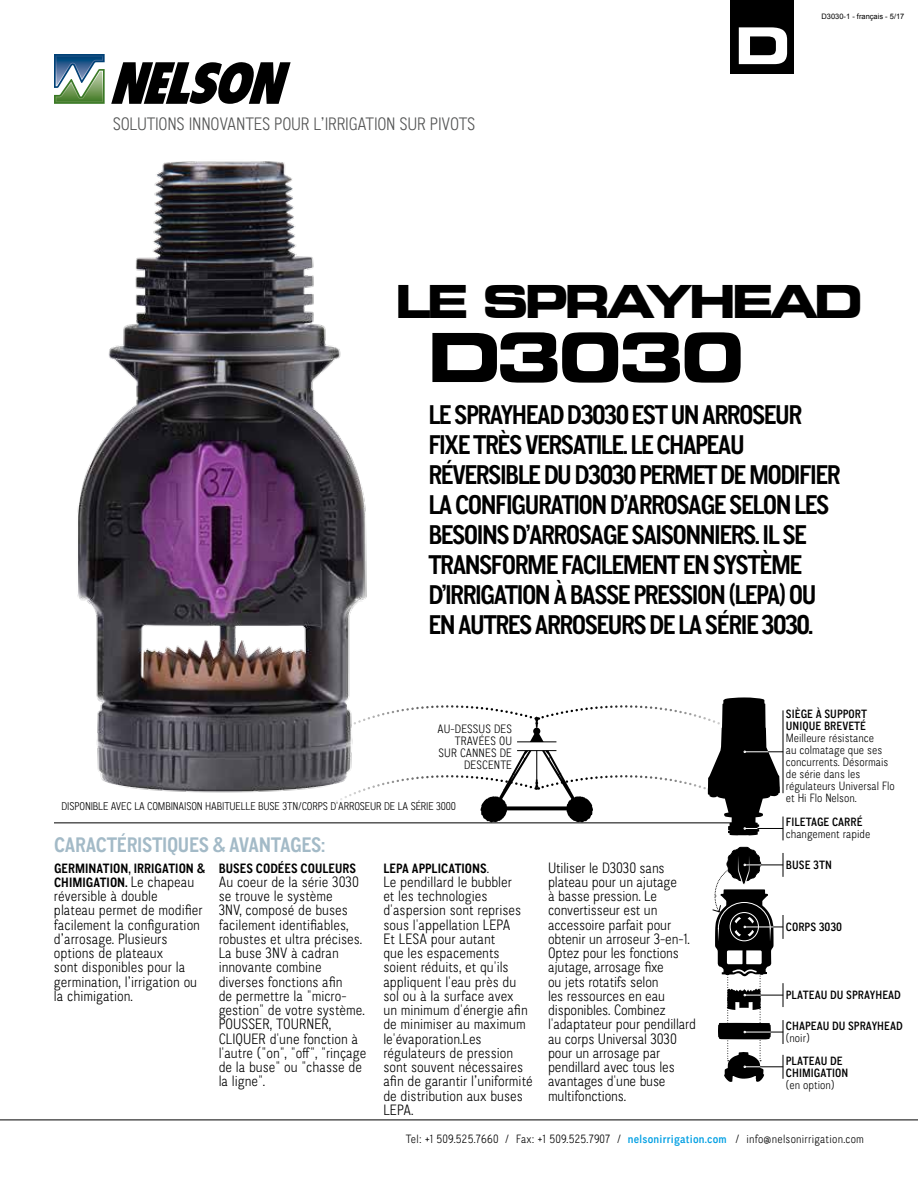
<style>
.page{position:relative;width:918px;height:1188px;background:#fff}
.page>*{position:absolute;margin:0;border:0;box-sizing:border-box;transform-origin:0 0}
.t1{font:700 expanded 67.5px "Square 721 BT";letter-spacing:-.07em;color:#000}
.t2{font:700 expanded 50.55px "Square 721 BT";color:#fff}
.t3{font:700 expanded 45px "Square 721 BT";letter-spacing:-.09em;color:#000}
.t4{font:700 27px/30px "CA Normal";letter-spacing:-.055em;color:#000}
.t5{font:700 21px "CA Normal";letter-spacing:-.015em;color:#a3bac7}
.t6{font:300 18px "CA Normal";letter-spacing:-.015em;color:#535454}
.t7{font:300 15px/14.2px "CA Normal";color:#000}
.t8{font:700 13.5px/14.2px "CA Normal";letter-spacing:.005em;color:#000}
.t9{font:300 12.15px/12.1px "CA Normal";letter-spacing:.005em;color:#000;text-align:right}
.t10{font:300 12px/12px "CA Normal";color:#000}
.t11{font:500 12px/12px "CA Normal";letter-spacing:.005em;color:#000}
.t12{font:300 12px "CA Normal";letter-spacing:.02em;color:#000}
.t13{font:300 11.25px "CA Normal";letter-spacing:-.015em;color:#000}
.t14{font:7.5px "Arial";color:#000}
.s1{font-weight:300;font-size:15px}
.s2{font-weight:500;color:#009fe3}
</style>
<div class="page">
<svg style="left:54px;top:54px;width:51px;height:40px"></svg>
<svg style="left:114px;top:62px;width:177px;height:32px"></svg>
<hr style="left:0;top:1120px;width:918px;height:1px;background:#000">
<div style="left:731px;top:0;width:63px;height:73px;background:#000"></div>
<img style="left:54px;top:94px;width:313px;height:730px">
<svg style="left:783px;top:853px;width:1px;height:24px"></svg>
<svg style="left:783px;top:915px;width:1px;height:24px"></svg>
<svg style="left:783px;top:1020px;width:1px;height:24px"></svg>
<svg style="left:783px;top:1055px;width:1px;height:24px"></svg>
<hr style="left:744px;top:865px;width:39px;height:1px;background:#000">
<hr style="left:744px;top:927px;width:39px;height:1px;background:#000">
<hr style="left:744px;top:1032px;width:39px;height:1px;background:#000">
<hr style="left:744px;top:995px;width:39px;height:1px;background:#000">
<svg style="left:304px;top:697px;width:480px;height:143px"></svg>
<svg style="left:783px;top:983px;width:1px;height:24px"></svg>
<hr style="left:744px;top:1067px;width:39px;height:1px;background:#000">
<svg style="left:712px;top:847px;width:64px;height:235px"></svg>
<p class="t6" style="left:113px;top:112px;width:364px">SOLUTIONS INNOVANTES POUR L’IRRIGATION SUR PIVOTS</p>
<h2 class="t2" style="left:735px;top:15px;width:56px">D</h2>
<p class="t14" style="left:822px;top:11px;width:84px">D3030-1 - français - 5/17</p>
<h3 class="t3" style="left:394px;top:274px;width:470px">LE SPRAYHEAD</h3>
<h1 class="t1" style="left:427px;top:317px;width:320px">D3030</h1>
<p class="t4" style="left:428px;top:399px;width:414px">LE SPRAYHEAD D3030 EST UN ARROSEUR FIXE TRÈS VERSATILE. LE CHAPEAU RÉVERSIBLE DU D3030 PERMET DE MODIFIER LA CONFIGURATION D’ARROSAGE SELON LES BESOINS D’ARROSAGE SAISONNIERS. IL SE TRANSFORME FACILEMENT EN SYSTÈME D’IRRIGATION À BASSE PRESSION (LEPA) OU EN AUTRES ARROSEURS DE LA SÉRIE 3030.</p>
<p class="t9" style="left:438px;top:722px;width:76px">AU-DESSUS DES<br>TRAVÉES OU<br>SUR CANNES DE<br>DESCENTE</p>
<p class="t13" style="left:61px;top:799px;width:396px">DISPONIBLE AVEC LA COMBINAISON HABITUELLE BUSE 3TN/CORPS D'ARROSEUR DE LA SÉRIE 3000</p>
<h3 class="t5" style="left:54px;top:831px;width:273px">CARACTÉRISTIQUES &amp; AVANTAGES:</h3>
<p class="t8" style="left:54px;top:861px;width:153px">GERMINATION, IRRIGATION &amp;<br>CHIMIGATION. <span class="s1">Le chapeau</span></p>
<p class="t7" style="left:54px;top:889px;width:150px">réversible à double plateau permet de modifier facilement la configuration d’arrosage. Plusieurs options de plateaux<br>sont disponibles pour la germination, l’irrigation ou la chimigation.</p>
<p class="t8" style="left:219px;top:861px;width:139px">BUSES CODÉES COULEURS</p>
<p class="t7" style="left:219px;top:874px;width:149px">Au coeur de la série 3030 se trouve le système<br>3NV, composé de buses facilement identifiables, robustes et ultra précises.<br>La buse 3NV à cadran innovante combine diverses fonctions afin<br>de permettre la "micro&shy;gestion" de votre système.<br>POUSSER, TOURNER,<br>CLIQUER d'une fonction à l'autre ("on", "off", "rinçage de la buse" ou "chasse de la ligne".</p>
<p class="t8" style="left:383px;top:861px;width:107px">LEPA APPLICATIONS<span class="s1">.</span></p>
<p class="t7" style="left:383px;top:874px;width:151px">Le pendillard le bubbler<br>et les technologies d'aspersion sont reprises sous l'appellation LEPA<br>Et LESA pour autant<br>que les espacements soient réduits, et qu'ils appliquent l'eau près du sol ou à la surface avex<br>un minimum d'énergie afin de minimiser au maximum le'évaporation.Les régulateurs de pression sont souvent nécessaires afin de garantir l’uniformité de distribution aux buses<br>LEPA.</p>
<p class="t7" style="left:548px;top:860px;width:150px">Utiliser le D3030 sans plateau pour un ajutage<br>à basse pression. Le convertisseur est un accessoire parfait pour obtenir un arroseur 3-en-1.<br>Optez pour les fonctions ajutage, arrosage fixe<br>ou jets rotatifs selon<br>les ressources en eau disponibles. Combinez l'adaptateur pour pendillard au corps Universal 3030 pour un arrosage par pendillard avec tous les avantages d'une buse multifonctions.</p>
<p class="t11" style="left:786px;top:707px;width:83px">SIÈGE À SUPPORT<br>UNIQUE BREVETÉ</p>
<p class="t10" style="left:786px;top:732px;width:110px">Meilleure résistance<br>au colmatage que ses concurrents. Désormais de série dans les régulateurs Universal Flo et Hi Flo Nelson.</p>
<p class="t11" style="left:786px;top:815px;width:78px">FILETAGE CARRÉ</p>
<p class="t10" style="left:786px;top:827px;width:86px">changement rapide</p>
<p class="t11" style="left:786px;top:859px;width:48px">BUSE 3TN</p>
<p class="t11" style="left:786px;top:920px;width:58px">CORPS 3030</p>
<p class="t11" style="left:786px;top:989px;width:117px">PLATEAU DU SPRAYHEAD</p>
<p class="t11" style="left:786px;top:1020px;width:118px">CHAPEAU DU SPRAYHEAD</p>
<p class="t10" style="left:786px;top:1032px;width:25px">(noir)</p>
<p class="t11" style="left:786px;top:1055px;width:64px">PLATEAU DE<br>CHIMIGATION</p>
<p class="t10" style="left:786px;top:1079px;width:50px">(en option)</p>
<p class="t12" style="left:406px;top:1131px;width:460px">Tel: +1 509.525.7660 / Fax: +1 509.525.7907 / <span class="s2">nelsonirrigation.com</span> / info@nelsonirrigation.com</p>
</div>
